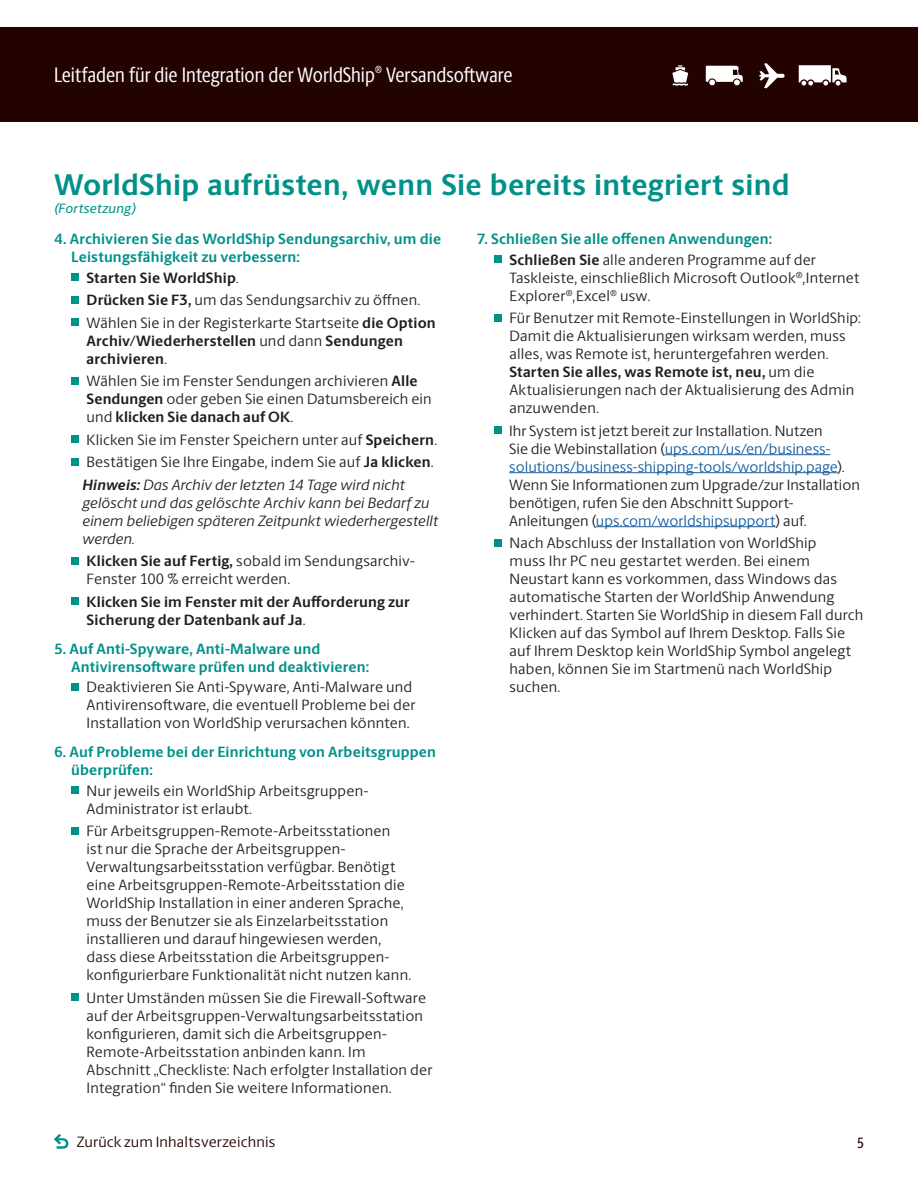
<style>
.page{position:relative;width:918px;height:1188px;background:#fff}
.page>*{position:absolute;margin:0;border:0;box-sizing:border-box;transform-origin:0 0}
.t1{font:700 30px "UPS Berlingske Sans";letter-spacing:.01em;color:#009189}
.t2{font:21px "UPS Berlingske Sans Cn";color:#fff}
.t3{font:15px/18px "UPS Berlingske Sans";letter-spacing:.01em;color:#231f20}
.t4{font:700 15px/18px "UPS Berlingske Sans";letter-spacing:.01em;color:#009189}
.t5{font:700 15px/18px "UPS Berlingske Sans";letter-spacing:.01em;color:#231f20}
.t6{font:italic 15px/18px "UPS Berlingske Sans";letter-spacing:.01em;color:#231f20}
.t7{font:15px "UPS Berlingske Sans";letter-spacing:.01em;color:#230300}
.t8{font:500 15px "UPS Berlingske Sans Cn";color:#230300}
.t9{font:italic 500 13.5px "UPS Berlingske Sans";letter-spacing:.015em;color:#009189}
.s1{color:#231f20}
.s2{font-weight:400;color:#231f20}
.s3{font-weight:700}
.s4{color:#175d9e}
.s5{font-weight:400}
.s6{font-weight:700;font-style:italic}
.s7{font-style:italic}
</style>
<div class="page">
<div style="left:0;top:27px;width:918px;height:95px;background:#230300"></div>
<svg style="left:672px;top:65px;width:16px;height:21px"></svg>
<svg style="left:706px;top:66px;width:37px;height:20px"></svg>
<svg style="left:759px;top:63px;width:26px;height:25px"></svg>
<svg style="left:799px;top:65px;width:48px;height:21px"></svg>
<svg style="left:54px;top:1134px;width:14px;height:15px"></svg>
<div style="left:71px;top:273px;width:8px;height:8px;background:#009189"></div>
<div style="left:71px;top:296px;width:8px;height:8px;background:#009189"></div>
<div style="left:71px;top:318px;width:8px;height:8px;background:#009189"></div>
<div style="left:71px;top:377px;width:8px;height:8px;background:#009189"></div>
<div style="left:71px;top:435px;width:8px;height:8px;background:#009189"></div>
<div style="left:71px;top:458px;width:8px;height:8px;background:#009189"></div>
<div style="left:71px;top:557px;width:8px;height:8px;background:#009189"></div>
<div style="left:71px;top:597px;width:8px;height:8px;background:#009189"></div>
<div style="left:71px;top:683px;width:8px;height:8px;background:#009189"></div>
<div style="left:71px;top:786px;width:8px;height:8px;background:#009189"></div>
<div style="left:71px;top:827px;width:8px;height:8px;background:#009189"></div>
<div style="left:71px;top:993px;width:8px;height:8px;background:#009189"></div>
<hr style="left:665px;top:454px;width:165px;height:1px;background:#175d9e">
<hr style="left:509px;top:472px;width:329px;height:1px;background:#175d9e">
<hr style="left:596px;top:526px;width:179px;height:1px;background:#175d9e">
<div style="left:494px;top:255px;width:8px;height:8px;background:#009189"></div>
<div style="left:494px;top:314px;width:8px;height:8px;background:#009189"></div>
<div style="left:494px;top:426px;width:8px;height:8px;background:#009189"></div>
<div style="left:494px;top:539px;width:8px;height:8px;background:#009189"></div>
<h2 class="t2" style="left:54px;top:60px;width:460px">Leitfaden für die Integration der WorldShip<sup>®</sup> Versandsoftware</h2>
<h1 class="t1" style="left:54px;top:162px;width:737px">WorldShip aufrüsten, wenn Sie bereits integriert sind</h1>
<p class="t9" style="left:54px;top:198px;width:84px">(Fortsetzung)</p>
<p class="t4" style="left:510px;top:229px;width:308px;line-height:20.4px;text-indent:-33px">7. Schließen Sie alle offenen Anwendungen:<br><span class="s1">Schließen Sie</span> <span class="s2">alle anderen Programme auf der</span></p>
<p class="t3" style="left:510px;top:268px;width:351px">Taskleiste, einschließlich Microsoft Outlook<sup>®</sup>,Internet<br>Explorer<sup>®</sup>,Excel<sup>®</sup> usw.</p>
<p class="t3" style="left:510px;top:308px;width:353px">Für Benutzer mit Remote-Einstellungen in WorldShip:<br>Damit die Aktualisierungen wirksam werden, muss alles, was Remote ist, heruntergefahren werden.<br><span class="s3">Starten Sie alles, was Remote ist, neu,</span> um die Aktualisierungen nach der Aktualisierung des Admin anzuwenden.</p>
<p class="t3" style="left:509px;top:421px;width:352px">Ihr System ist jetzt bereit zur Installation. Nutzen<br>Sie die Webinstallation (<span class="s4">ups.com/us/en/business&shy;solutions/business-shipping-tools/worldship.page</span>).<br>Wenn Sie Informationen zum Upgrade/zur Installation benötigen, rufen Sie den Abschnitt Support-Anleitungen (<span class="s4">ups.com/worldshipsupport</span>) auf.</p>
<p class="t3" style="left:510px;top:533px;width:355px">Nach Abschluss der Installation von WorldShip<br>muss Ihr PC neu gestartet werden. Bei einem Neustart kann es vorkommen, dass Windows das automatische Starten der WorldShip Anwendung verhindert. Starten Sie WorldShip in diesem Fall durch Klicken auf das Symbol auf Ihrem Desktop. Falls Sie auf Ihrem Desktop kein WorldShip Symbol angelegt haben, können Sie im Startmenü nach WorldShip suchen.</p>
<p class="t4" style="left:71px;top:230px;width:371px;text-indent:-17px">4. Archivieren Sie das WorldShip Sendungsarchiv, um die<br>Leistungsfähigkeit zu verbessern:</p>
<p class="t3" style="left:87px;top:266px;width:351px;line-height:22.5px"><span class="s3">Starten Sie WorldShip</span>.<br><span class="s3">Drücken Sie F3,</span> um das Sendungsarchiv zu öffnen.<br>Wählen Sie in der Registerkarte Startseite <span class="s3">die Option</span></p>
<p class="t5" style="left:87px;top:331px;width:318px">Archiv/Wiederherstellen <span class="s5">und dann</span> Sendungen archivieren<span class="s5">.</span></p>
<p class="t3" style="left:87px;top:371px;width:347px">Wählen Sie im Fenster Sendungen archivieren <span class="s3">Alle<br>Sendungen</span> oder geben Sie einen Datumsbereich ein und <span class="s3">klicken Sie danach auf OK</span>.</p>
<p class="t3" style="left:83px;top:428px;width:356px;line-height:22.5px">Klicken Sie im Fenster Speichern unter auf <span class="s3">Speichern</span>.<br>Bestätigen Sie Ihre Eingabe, indem Sie auf <span class="s3">Ja klicken</span>.<br><span class="s6">Hinweis:</span> <span class="s7">Das Archiv der letzten 14 Tage wird nicht</span></p>
<p class="t6" style="left:83px;top:493px;width:357px">gelöscht und das gelöschte Archiv kann bei Bedarf zu einem beliebigen späteren Zeitpunkt wiederhergestellt werden.</p>
<p class="t3" style="left:87px;top:551px;width:330px"><span class="s3">Klicken Sie auf Fertig,</span> sobald im Sendungsarchiv-<br>Fenster 100 % erreicht werden.</p>
<p class="t5" style="left:87px;top:592px;width:325px">Klicken Sie im Fenster mit der Aufforderung zur<br>Sicherung der Datenbank auf Ja<span class="s5">.</span></p>
<p class="t4" style="left:71px;top:640px;width:300px;text-indent:-17px">5. Auf Anti-Spyware, Anti-Malware und<br>Antivirensoftware prüfen und deaktivieren:</p>
<p class="t3" style="left:87px;top:677px;width:330px">Deaktivieren Sie Anti-Spyware, Anti-Malware und<br>Antivirensoftware, die eventuell Probleme bei der<br>Installation von WorldShip verursachen könnten.</p>
<p class="t4" style="left:71px;top:743px;width:366px;text-indent:-17px">6. Auf Probleme bei der Einrichtung von Arbeitsgruppen überprüfen:</p>
<p class="t3" style="left:87px;top:781px;width:283px">Nur jeweils ein WorldShip Arbeitsgruppen-<br>Administrator ist erlaubt.</p>
<p class="t3" style="left:87px;top:822px;width:326px">Für Arbeitsgruppen-Remote-Arbeitsstationen<br>ist nur die Sprache der Arbeitsgruppen-Verwaltungsarbeitsstation verfügbar. Benötigt eine Arbeitsgruppen-Remote-Arbeitsstation die WorldShip Installation in einer anderen Sprache, muss der Benutzer sie als Einzelarbeitsstation installieren und darauf hingewiesen werden, dass diese Arbeitsstation die Arbeitsgruppen&shy;konfigurierbare Funktionalität nicht nutzen kann.</p>
<p class="t3" style="left:87px;top:988px;width:347px">Unter Umständen müssen Sie die Firewall-Software auf der Arbeitsgruppen-Verwaltungsarbeitsstation konfigurieren, damit sich die Arbeitsgruppen-Remote-Arbeitsstation anbinden kann. Im Abschnitt „Checkliste: Nach erfolgter Installation der Integration“ finden Sie weitere Informationen.</p>
<p class="t7" style="left:77px;top:1132px;width:200px">Zurück zum Inhaltsverzeichnis</p>
<p class="t8" style="left:857px;top:1132px;width:8px">5</p>
</div>
